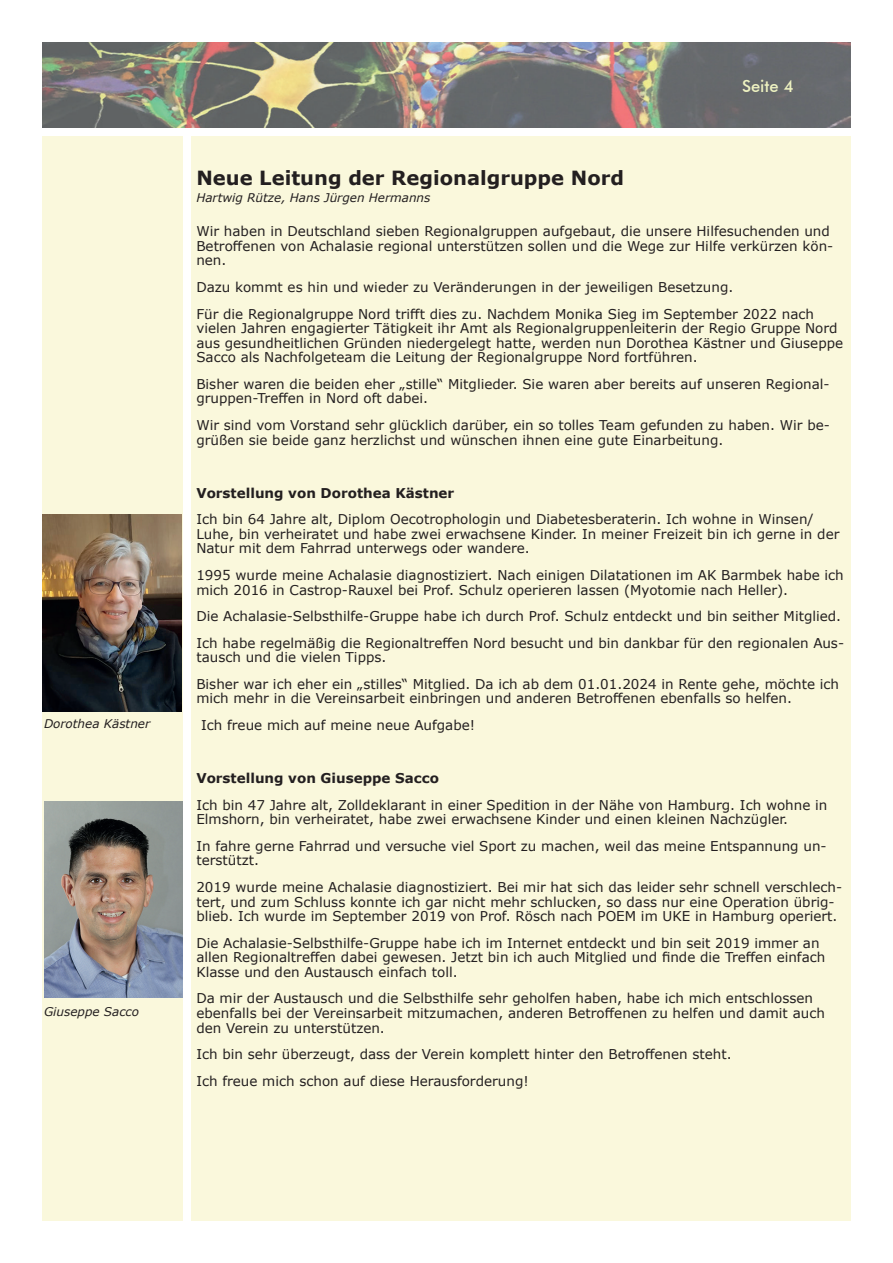
<style>
.page{position:relative;width:893px;height:1263px;background:#fff}
.page>*{position:absolute;margin:0;border:0;box-sizing:border-box;transform-origin:0 0}
.t1{font:700 19.5px "Verdana";color:#231f20}
.t2{font:500 16.5px "Futura BT";color:#eef2c1}
.t3{font:13.5px/14.5px "Verdana";color:#231f20}
.t4{font:700 13.5px "Verdana";color:#231f20}
.t5{font:italic 12px "Verdana";color:#231f20}
</style>
<div class="page">
<img style="left:43px;top:43px;width:807px;height:85px">
<div style="left:43px;top:136px;width:140px;height:1084px;background:#faf8dc"></div>
<div style="left:192px;top:137px;width:658px;height:1083px;background:#faf8dc"></div>
<img style="left:43px;top:514px;width:138px;height:197px">
<img style="left:44px;top:801px;width:139px;height:197px">
<p class="t5" style="left:44px;top:715px;width:108px">Dorothea Kästner</p>
<p class="t5" style="left:44px;top:1003px;width:97px">Giuseppe Sacco</p>
<p class="t2" style="left:742px;top:76px;width:53px">Seite 4</p>
<h1 class="t1" style="left:196px;top:164px;width:429px">Neue Leitung der Regionalgruppe Nord</h1>
<p class="t5" style="left:196px;top:190px;width:236px">Hartwig Rütze, Hans Jürgen Hermanns</p>
<p class="t3" style="left:196px;top:224px;width:639px">Wir haben in Deutschland sieben Regionalgruppen aufgebaut, die unsere Hilfesuchenden und<br>Betroffenen von Achalasie regional unterstützen sollen und die Wege zur Hilfe verkürzen kön&shy;nen.</p>
<p class="t3" style="left:196px;top:274px;width:619px;line-height:26.5px">Dazu kommt es hin und wieder zu Veränderungen in der jeweiligen Besetzung.<br>Für die Regionalgruppe Nord trifft dies zu. Nachdem Monika Sieg im September 2022 nach</p>
<p class="t3" style="left:196px;top:321px;width:648px">vielen Jahren engagierter Tätigkeit ihr Amt als Regionalgruppenleiterin der Regio Gruppe Nord aus gesundheitlichen Gründen niedergelegt hatte, werden nun Dorothea Kästner und Giuseppe<br>Sacco als Nachfolgeteam die Leitung der Regionalgruppe Nord fortführen.</p>
<p class="t3" style="left:196px;top:376px;width:635px">Bisher waren die beiden eher „stille“ Mitglieder. Sie waren aber bereits auf unseren Regional&shy;gruppen-Treffen in Nord oft dabei.</p>
<p class="t3" style="left:196px;top:418px;width:635px">Wir sind vom Vorstand sehr glücklich darüber, ein so tolles Team gefunden zu haben. Wir be&shy;grüßen sie beide ganz herzlichst und wünschen ihnen eine gute Einarbeitung.</p>
<p class="t4" style="left:196px;top:483px;width:259px">Vorstellung von Dorothea Kästner</p>
<p class="t3" style="left:196px;top:512px;width:645px">Ich bin 64 Jahre alt, Diplom Oecotrophologin und Diabetesberaterin. Ich wohne in Winsen/<br>Luhe, bin verheiratet und habe zwei erwachsene Kinder. In meiner Freizeit bin ich gerne in der<br>Natur mit dem Fahrrad unterwegs oder wandere.</p>
<p class="t3" style="left:196px;top:568px;width:649px">1995 wurde meine Achalasie diagnostiziert. Nach einigen Dilatationen im AK Barmbek habe ich mich 2016 in Castrop-Rauxel bei Prof. Schulz operieren lassen (Myotomie nach Heller).</p>
<p class="t3" style="left:196px;top:603px;width:649px;line-height:26.5px">Die Achalasie-Selbsthilfe-Gruppe habe ich durch Prof. Schulz entdeckt und bin seither Mitglied.<br>Ich habe regelmäßig die Regionaltreffen Nord besucht und bin dankbar für den regionalen Aus-</p>
<p class="t3" style="left:196px;top:644px;width:644px;line-height:26.5px">tausch und die vielen Tipps.<br>Bisher war ich eher ein „stilles“ Mitglied. Da ich ab dem 01.01.2024 in Rente gehe, möchte ich</p>
<p class="t3" style="left:201px;top:685px;width:592px;line-height:26.5px;text-indent:-5px">mich mehr in die Vereinsarbeit einbringen und anderen Betroffenen ebenfalls so helfen.<br>Ich freue mich auf meine neue Aufgabe!</p>
<p class="t4" style="left:196px;top:769px;width:244px">Vorstellung von Giuseppe Sacco</p>
<p class="t3" style="left:196px;top:797px;width:632px">Ich bin 47 Jahre alt, Zolldeklarant in einer Spedition in der Nähe von Hamburg. Ich wohne in<br>Elmshorn, bin verheiratet, habe zwei erwachsene Kinder und einen kleinen Nachzügler.</p>
<p class="t3" style="left:196px;top:838px;width:632px">In fahre gerne Fahrrad und versuche viel Sport zu machen, weil das meine Entspannung un&shy;terstützt.</p>
<p class="t3" style="left:196px;top:880px;width:647px">2019 wurde meine Achalasie diagnostiziert. Bei mir hat sich das leider sehr schnell verschlech&shy;tert, und zum Schluss konnte ich gar nicht mehr schlucken, so dass nur eine Operation übrig&shy;blieb. Ich wurde im September 2019 von Prof. Rösch nach POEM im UKE in Hamburg operiert.</p>
<p class="t3" style="left:196px;top:935px;width:630px">Die Achalasie-Selbsthilfe-Gruppe habe ich im Internet entdeckt und bin seit 2019 immer an allen Regionaltreffen dabei gewesen. Jetzt bin ich auch Mitglied und finde die Treffen einfach<br>Klasse und den Austausch einfach toll.</p>
<p class="t3" style="left:196px;top:991px;width:630px">Da mir der Austausch und die Selbsthilfe sehr geholfen haben, habe ich mich entschlossen ebenfalls bei der Vereinsarbeit mitzumachen, anderen Betroffenen zu helfen und damit auch den Verein zu unterstützen.</p>
<p class="t3" style="left:196px;top:1041px;width:537px;line-height:26.5px">Ich bin sehr überzeugt, dass der Verein komplett hinter den Betroffenen steht.<br>Ich freue mich schon auf diese Herausforderung!</p>
</div>
